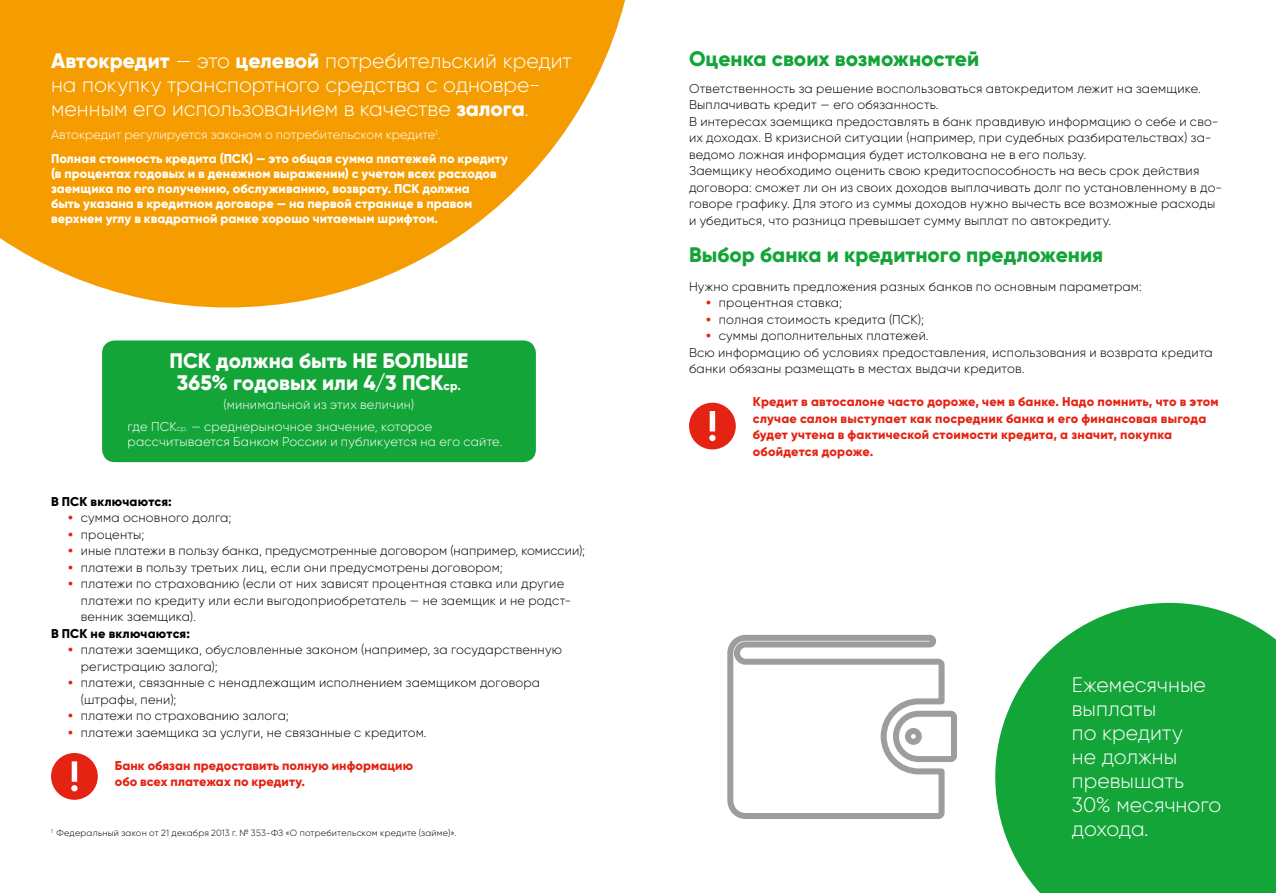
<style>
.page{position:relative;width:1276px;height:893px;background:#fff}
.page>*{position:absolute;margin:0;border:0;box-sizing:border-box;transform-origin:0 0}
.Vrez_Title{font:300 21px/24px "Gilroy";color:#fff}
.t1{font:800 21px "Gilroy";color:#13a538}
.Body{font:800 21px/22.5px "Gilroy";color:#fff;text-align:center}
.Body-2{font:300 12.75px/16.5px "Gilroy";letter-spacing:.015em;color:#000}
.Vrez_Title-2{font:800 12.75px/15px "Gilroy";letter-spacing:.005em;color:#fff}
.Body-3{font:800 12.75px/16.5px "Gilroy";letter-spacing:.015em;color:#e42313}
.Body-4{font:300 12.75px/15px "Gilroy";letter-spacing:.015em;color:#fff}
.Vrez_Body{font:300 12.75px "Gilroy";letter-spacing:.005em;color:#fff}
.Body-5{font:800 12.75px "Gilroy";letter-spacing:.015em;color:#000}
.Snoska{font:300 9px "Gilroy";letter-spacing:.025em;color:#000}
.s1{font-weight:800}
.s2{font-size:12px}
.s3{font-size:7.5px}
.s4{font-weight:800;color:#e42313}
</style>
<div class="page">
<svg style="left:0;top:0;width:625px;height:307px;fill:#f59c00"></svg>
<svg style="left:995px;top:603px;width:281px;height:290px;background:#2faf4f"></svg>
<svg style="left:727px;top:634px;width:218px;height:185px"></svg>
<svg style="left:890px;top:708px;width:67px;height:57px"></svg>
<div style="left:689px;top:403px;width:47px;height:46px;background:#e42313;border-radius:50%"></div>
<div style="left:709px;top:411px;width:6px;height:20px;background:#fff"></div>
<svg style="left:709px;top:435px;width:6px;height:6px"></svg>
<div style="left:51px;top:753px;width:47px;height:47px;background:#e42313;border-radius:50%"></div>
<div style="left:72px;top:761px;width:5px;height:21px;background:#fff"></div>
<div style="left:71px;top:785px;width:7px;height:6px;background:#fff;border-radius:50%"></div>
<div style="left:102px;top:340px;width:434px;height:122px;background:#13a538;border-radius:13px"></div>
<p class="Vrez_Title" style="left:51px;top:48px;width:522px"><span class="s1">Автокредит</span> — это <span class="s1">целевой</span> потребительский кредит на покупку транспортного средства с одновре&shy;менным его использованием в качестве <span class="s1">залога</span>.</p>
<p class="Vrez_Body" style="left:51px;top:127px;width:391px">Автокредит регулируется законом о потребительском кредите<sup>1</sup>.</p>
<p class="Vrez_Title-2" style="left:51px;top:151px;width:458px">Полная стоимость кредита (ПСК) — это общая сумма платежей по кредиту (в процентах годовых и в денежном выражении) с учетом всех расходов заемщика по его получению, обслуживанию, возврату. ПСК должна<br>быть указана в кредитном договоре — на первой странице в правом верхнем углу в квадратной рамке хорошо читаемым шрифтом.</p>
<p class="Body" style="left:169px;top:349px;width:300px">ПСК должна быть НЕ БОЛЬШЕ<br>365% годовых или 4/3 ПСК<span class="s2">ср.</span></p>
<p class="Body-4" style="left:223px;top:397px;width:192px">(минимальной из этих величин)</p>
<p class="Body-4" style="left:128px;top:419px;width:376px">где ПСК<span class="s3">ср.</span> — среднерыночное значение, которое рассчитывается Банком России и публикуется на его сайте.</p>
<p class="Body-5" style="left:51px;top:493px;width:122px">В ПСК включаются:</p>
<p class="Body-2" style="left:68px;top:509px;width:165px"><span class="s4">•</span> сумма основного долга;</p>
<p class="Body-2" style="left:68px;top:526px;width:78px"><span class="s4">•</span> проценты;</p>
<p class="Body-2" style="left:68px;top:542px;width:518px"><span class="s4">•</span> иные платежи в пользу банка, предусмотренные договором (например, комиссии);</p>
<p class="Body-2" style="left:68px;top:559px;width:436px"><span class="s4">•</span> платежи в пользу третьих лиц, если они предусмотрены договором;</p>
<p class="Body-2" style="left:81px;top:575px;width:492px;text-indent:-13px"><span class="s4">•</span> платежи по страхованию (если от них зависят процентная ставка или другие платежи по кредиту или если выгодоприобретатель — не заемщик и не родст&shy;венник заемщика).</p>
<p class="Body-5" style="left:51px;top:625px;width:140px">В ПСК не включаются:</p>
<p class="Body-2" style="left:81px;top:641px;width:483px;text-indent:-13px"><span class="s4">•</span> платежи заемщика, обусловленные законом (например, за государственную регистрацию залога);</p>
<p class="Body-2" style="left:81px;top:674px;width:461px;text-indent:-13px"><span class="s4">•</span> платежи, связанные с ненадлежащим исполнением заемщиком договора (штрафы, пени);</p>
<p class="Body-2" style="left:68px;top:707px;width:222px"><span class="s4">•</span> платежи по страхованию залога;</p>
<p class="Body-2" style="left:68px;top:724px;width:360px"><span class="s4">•</span> платежи заемщика за услуги, не связанные с кредитом.</p>
<p class="Body-3" style="left:115px;top:757px;width:300px">Банк обязан предоставить полную информацию обо всех платежах по кредиту.</p>
<p class="Snoska" style="left:51px;top:827px;width:407px"><sup>1</sup> Федеральный закон от 21 декабря 2013 г. № 353-ФЗ «О потребительском кредите (займе)».</p>
<p class="t1" style="left:689px;top:45px;width:292px">Оценка своих возможностей</p>
<p class="Body-2" style="left:689px;top:80px;width:513px">Ответственность за решение воспользоваться автокредитом лежит на заемщике.<br>Выплачивать кредит — его обязанность.</p>
<p class="Body-2" style="left:689px;top:113px;width:531px">В интересах заемщика предоставлять в банк правдивую информацию о себе и сво&shy;их доходах. В кризисной ситуации (например, при судебных разбирательствах) за&shy;ведомо ложная информация будет истолкована не в его пользу.</p>
<p class="Body-2" style="left:689px;top:163px;width:535px">Заемщику необходимо оценить свою кредитоспособность на весь срок действия договора: сможет ли он из своих доходов выплачивать долг по установленному в до&shy;говоре графику. Для этого из суммы доходов нужно вычесть все возможные расходы и убедиться, что разница превышает сумму выплат по автокредиту.</p>
<p class="t1" style="left:689px;top:241px;width:416px">Выбор банка и кредитного предложения</p>
<p class="Body-2" style="left:689px;top:278px;width:454px">Нужно сравнить предложения разных банков по основным параметрам:</p>
<p class="Body-2" style="left:706px;top:295px;width:137px"><span class="s4">•</span> процентная ставка;</p>
<p class="Body-2" style="left:706px;top:311px;width:219px"><span class="s4">•</span> полная стоимость кредита (ПСК);</p>
<p class="Body-2" style="left:706px;top:328px;width:224px"><span class="s4">•</span> суммы дополнительных платежей.</p>
<p class="Body-2" style="left:689px;top:344px;width:525px">Всю информацию об условиях предоставления, использования и возврата кредита банки обязаны размещать в местах выдачи кредитов.</p>
<p class="Body-3" style="left:753px;top:394px;width:467px">Кредит в автосалоне часто дороже, чем в банке. Надо помнить, что в этом случае салон выступает как посредник банка и его финансовая выгода будет учтена в фактической стоимости кредита, а значит, покупка обойдется дороже.</p>
<p class="Vrez_Title" style="left:1071px;top:672px;width:151px">Ежемесячные выплаты<br>по кредиту<br>не должны превышать<br>30% месячного дохода.</p>
</div>
